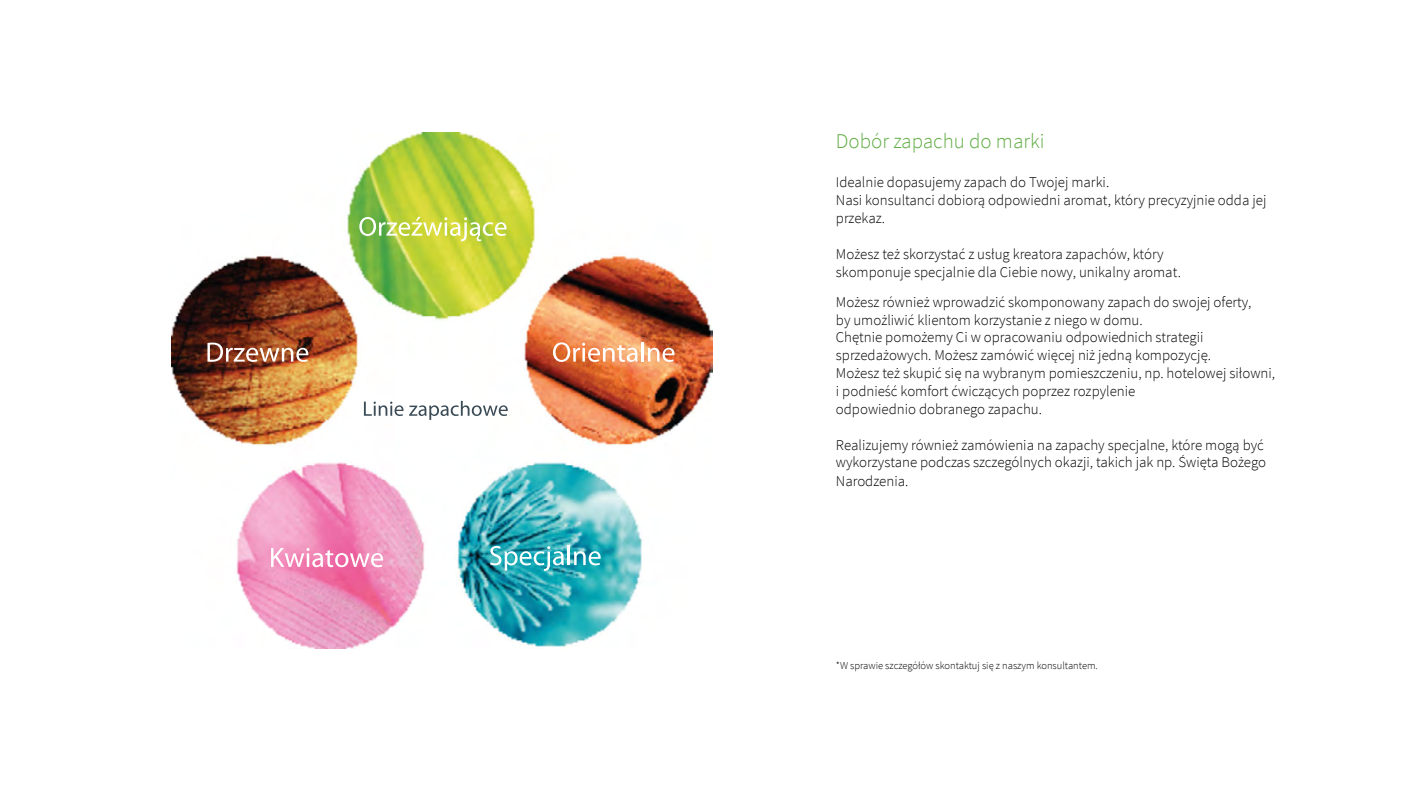
<style>
.page{position:relative;width:1424px;height:794px;background:#fff}
.page>*{position:absolute;margin:0;border:0;box-sizing:border-box;transform-origin:0 0}
.t1{font:300 21px "Source Sans Pro";color:#61ad44}
.t2{font:300 14.88px/17.8px "Source Sans Pro";color:#000}
.t3{font:300 10.5px "Source Sans Pro";color:#000}
</style>
<div class="page">
<img style="left:172px;top:133px;width:540px;height:515px">
<svg style="left:364px;top:401px;width:39px;height:15px"></svg>
<svg style="left:409px;top:401px;width:99px;height:19px"></svg>
<svg style="left:359px;top:217px;width:147px;height:24px;background:#c2d769"></svg>
<svg style="left:553px;top:342px;width:84px;height:20px"></svg>
<hr style="left:641px;top:342px;width:3px;height:19px;background:#fff">
<svg style="left:648px;top:348px;width:26px;height:14px"></svg>
<svg style="left:490px;top:546px;width:74px;height:25px"></svg>
<hr style="left:567px;top:545px;width:3px;height:20px;background:#fff">
<svg style="left:574px;top:551px;width:27px;height:14px"></svg>
<svg style="left:271px;top:548px;width:112px;height:19px"></svg>
<img style="left:207px;top:342px;width:101px;height:20px">
<h1 class="t1" style="left:836px;top:129px;width:210px">Dobór zapachu do marki</h1>
<p class="t2" style="left:836px;top:173px;width:432px">Idealnie dopasujemy zapach do Twojej marki.<br>Nasi konsultanci dobiorą odpowiedni aromat, który precyzyjnie odda jej przekaz.</p>
<p class="t2" style="left:836px;top:245px;width:346px">Możesz też skorzystać z usług kreatora zapachów, który skomponuje specjalnie dla Ciebie nowy, unikalny aromat.</p>
<p class="t2" style="left:836px;top:293px;width:441px">Możesz również wprowadzić skomponowany zapach do swojej oferty,<br>by umożliwić klientom korzystanie z niego w domu.<br>Chętnie pomożemy Ci w opracowaniu odpowiednich strategii sprzedażowych. Możesz zamówić więcej niż jedną kompozycję.<br>Możesz też skupić się na wybranym pomieszczeniu, np. hotelowej siłowni, i podnieść komfort ćwiczących poprzez rozpylenie<br>odpowiednio dobranego zapachu.</p>
<p class="t2" style="left:836px;top:435px;width:432px;line-height:18.4px">Realizujemy również zamówienia na zapachy specjalne, które mogą być wykorzystane podczas szczególnych okazji, takich jak np. Święta Bożego<br>Narodzenia.</p>
<p class="t3" style="left:836px;top:659px;width:263px">*W sprawie szczegółów skontaktuj się z naszym konsultantem.</p>
</div>
